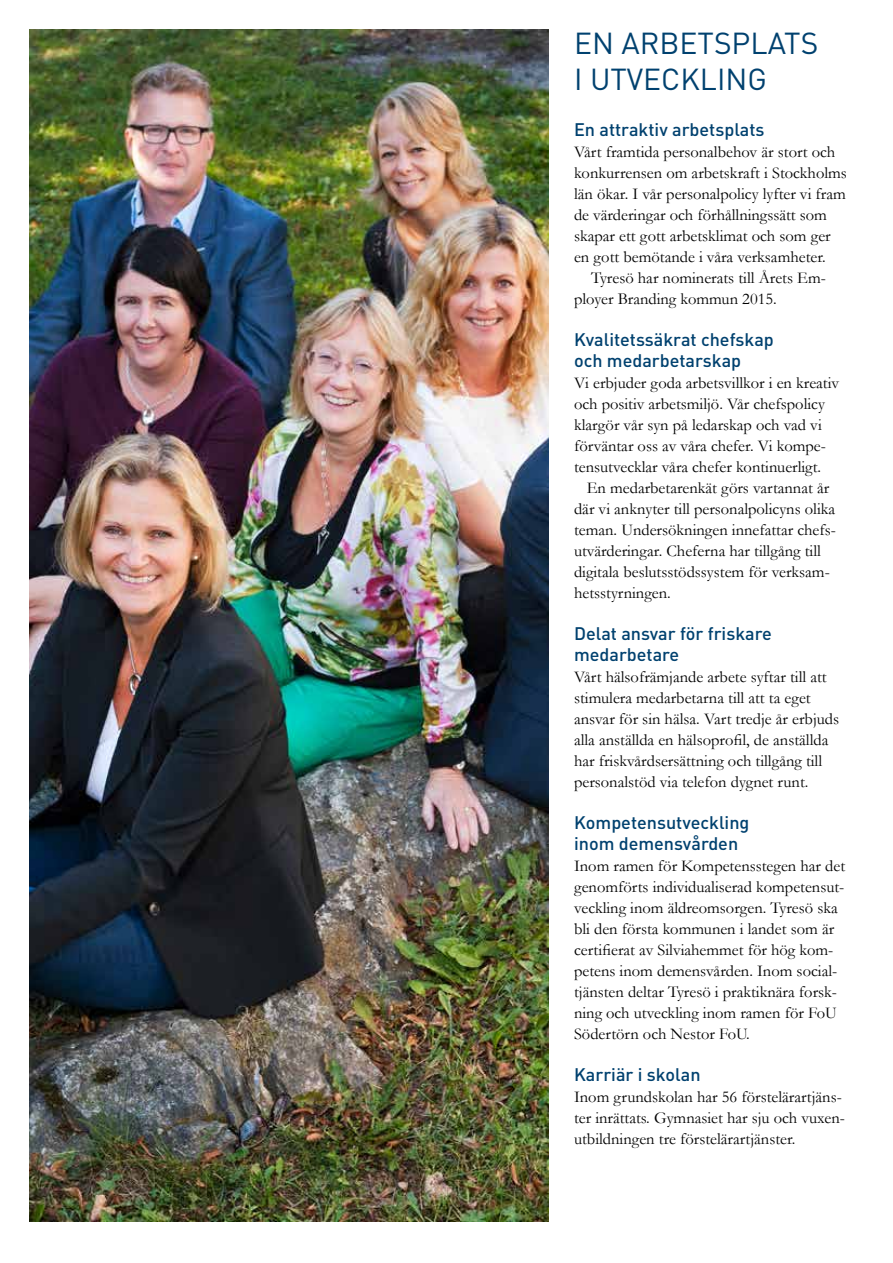
<style>
.page{position:relative;width:893px;height:1263px;background:#fff}
.page>*{position:absolute;margin:0;border:0;box-sizing:border-box;transform-origin:0 0}
.t1{font:30px/36px "DIN";color:#00416f}
.t2{font:500 18px/21px "DIN";color:#00416f}
.t3{font:16.5px/21px "Garamond";color:#000}
</style>
<div class="page">
<img style="left:30px;top:30px;width:519px;height:1191px">
<h1 class="t1" style="left:574px;top:24px;width:246px">EN ARBETSPLATS<br>I UTVECKLING</h1>
<p class="t2" style="left:574px;top:118px;width:192px">En attraktiv arbetsplats</p>
<p class="t3" style="left:574px;top:141px;width:274px">Vårt framtida personalbehov är stort och konkurrensen om arbetskraft i Stockholms län ökar. I vår personalpolicy lyfter vi fram de värderingar och förhållningssätt som skapar ett gott arbetsklimat och som ger en gott bemötande i våra verksamheter.</p>
<p class="t3" style="left:574px;top:267px;width:253px;text-indent:17px">Tyresö har nominerats till Årets Em&shy;ployer Branding kommun 2015.</p>
<p class="t2" style="left:574px;top:328px;width:201px">Kvalitetssäkrat chefskap och medarbetarskap</p>
<p class="t3" style="left:574px;top:372px;width:266px">Vi erbjuder goda arbetsvillkor i en kreativ och positiv arbetsmiljö. Vår chefspolicy klargör vår syn på ledarskap och vad vi förväntar oss av våra chefer. Vi kompe&shy;tensutvecklar våra chefer kontinuerligt.</p>
<p class="t3" style="left:574px;top:477px;width:263px;text-indent:13px">En medarbetarenkät görs vartannat år där vi anknyter till personalpolicyns olika teman. Undersökningen innefattar chefs&shy;utvärderingar. Cheferna har tillgång till digitala beslutsstödssystem för verksam&shy;hetsstyrningen.</p>
<p class="t2" style="left:574px;top:622px;width:199px">Delat ansvar för friskare medarbetare</p>
<p class="t3" style="left:574px;top:666px;width:267px">Vårt hälsofrämjande arbete syftar till att stimulera medarbetarna till att ta eget ansvar för sin hälsa. Vart tredje år erbjuds alla anställda en hälsoprofil, de anställda har friskvårdsersättning och tillgång till personalstöd via telefon dygnet runt.</p>
<p class="t2" style="left:574px;top:811px;width:177px">Kompetensutveckling inom demensvården</p>
<p class="t3" style="left:574px;top:855px;width:273px">Inom ramen för Kompetensstegen har det genomförts individualiserad kompetensut&shy;veckling inom äldreomsorgen. Tyresö ska bli den första kommunen i landet som är certifierat av Silviahemmet för hög kom&shy;petens inom demensvården. Inom social&shy;tjänsten deltar Tyresö i praktiknära forsk&shy;ning och utveckling inom ramen för FoU Södertörn och Nestor FoU.</p>
<p class="t2" style="left:574px;top:1063px;width:128px">Karriär i skolan</p>
<p class="t3" style="left:574px;top:1086px;width:272px">Inom grundskolan har 56 förstelärartjäns&shy;ter inrättats. Gymnasiet har sju och vuxen&shy;utbildningen tre förstelärartjänster.</p>
</div>
